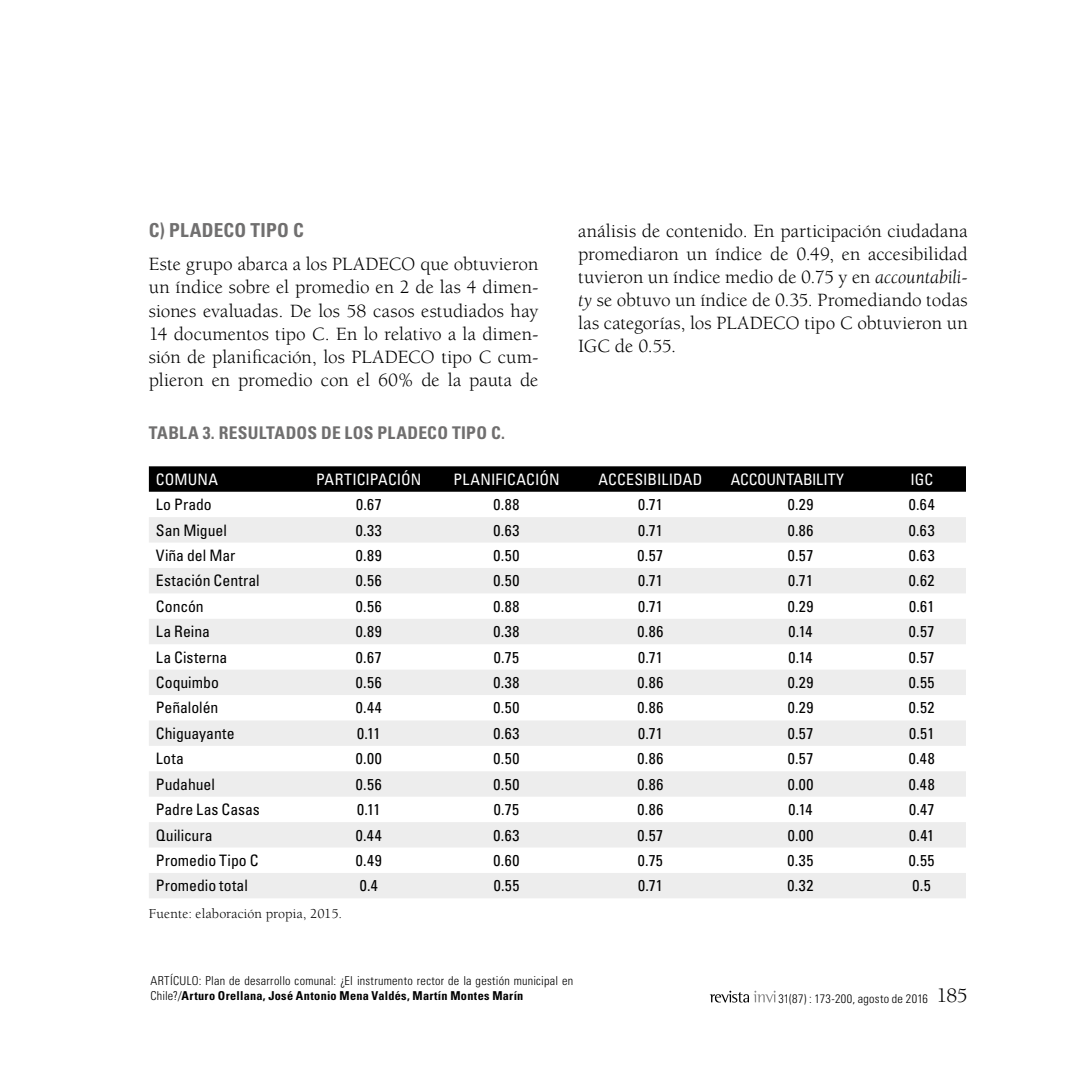
<style>
.page{position:relative;width:1067px;height:1067px;background:#fff}
.page>*{position:absolute;margin:0;border:0;box-sizing:border-box;transform-origin:0 0}
.t1{font:19.25px/23.1px "Berkeley Std";letter-spacing:-.005em;color:#000;text-align:justify}
.t2{font:700 condensed 19.25px "Univers LT Std";letter-spacing:.015em;color:#706f6f}
.t3{font:700 condensed 17.5px "Univers LT Std";letter-spacing:.02em;color:#706f6f}
.t4{font:condensed 15.75px "Univers LT Std";letter-spacing:.005em;color:#000}
.t5{font:condensed 15.75px "Univers LT Std";letter-spacing:.005em;color:#fff}
.t6{font:14px "Berkeley Std";letter-spacing:.01em;color:#000}
.t7{font:300 condensed 12.25px/14.7px "Univers LT Std";letter-spacing:.02em;color:#000}
.s1{font-style:italic}
.s2{font-style:inherit}
.s3{font-weight:700}
.s4{font-family:"Berkeley Std";font-weight:400;font-stretch:normal;font-size:21px}
</style>
<div class="page">
<svg style="left:709px;top:990px;width:66px;height:12px"></svg>
<svg style="left:149px;top:466px;width:817px;height:26px;background:#050505"></svg>
<svg style="left:149px;top:517px;width:817px;height:381px;fill:#ededed"></svg>
<p class="t2" style="left:149px;top:219px;width:156px">c) PLADECO Tipo C</p>
<p class="t1" style="left:149px;top:253px;width:391px">Este grupo abarca a los PLADECO que obtuvieron un índice sobre el promedio en 2 de las 4 dimen&shy;siones evaluadas. De los 58 casos estudiados hay 14 documentos tipo C. En lo relativo a la dimen&shy;sión de planificación, los PLADECO tipo C cum&shy;plieron en promedio con el 60% de la pauta de</p>
<p class="t1" style="left:578px;top:220px;width:391px">análisis de contenido. En participación ciudadana promediaron un índice de 0.49, en accesibilidad tuvieron un índice medio de 0.75 y en <span class="s1">accountabili&shy;ty</span> se obtuvo un índice de 0.35. Promediando todas las categorías, los PLADECO tipo C obtuvieron un IGC de 0.55.</p>
<p class="t3" style="left:149px;top:422px;width:20px">Tabla</p>
<p class="t3" style="left:203px;top:422px;width:37px">3. Resultados</p>
<p class="t3" style="left:321px;top:422px;width:34px">de los</p>
<p class="t3" style="left:377px;top:422px;width:129px">PLADECO Tipo C.</p>
<p class="t5" style="left:156px;top:469px;width:64px">COMUNA</p>
<p class="t5" style="left:316px;top:469px;width:107px">PARTICIPACIÓN</p>
<p class="t5" style="left:453px;top:469px;width:108px">PLANIFICACIÓN</p>
<p class="t5" style="left:598px;top:469px;width:106px">ACCESIBILIDAD</p>
<p class="t5" style="left:730px;top:469px;width:19px">Accountability</p>
<p class="t5" style="left:910px;top:469px;width:24px">IGC</p>
<p class="t4" style="left:156px;top:494px;width:57px">Lo Prado</p>
<p class="t4" style="left:356px;top:494px;width:27px">0.67</p>
<p class="t4" style="left:493px;top:494px;width:27px">0.88</p>
<p class="t4" style="left:638px;top:494px;width:26px">0.71</p>
<p class="t4" style="left:787px;top:494px;width:27px">0.29</p>
<p class="t4" style="left:908px;top:494px;width:27px">0.64</p>
<p class="t4" style="left:156px;top:520px;width:72px">San Miguel</p>
<p class="t4" style="left:356px;top:520px;width:28px">0.33</p>
<p class="t4" style="left:493px;top:520px;width:27px">0.63</p>
<p class="t4" style="left:638px;top:520px;width:26px">0.71</p>
<p class="t4" style="left:787px;top:520px;width:27px">0.86</p>
<p class="t4" style="left:908px;top:520px;width:27px">0.63</p>
<p class="t4" style="left:156px;top:545px;width:81px">Viña del Mar</p>
<p class="t4" style="left:356px;top:545px;width:27px">0.89</p>
<p class="t4" style="left:493px;top:545px;width:27px">0.50</p>
<p class="t4" style="left:637px;top:545px;width:27px">0.57</p>
<p class="t4" style="left:787px;top:545px;width:27px">0.57</p>
<p class="t4" style="left:908px;top:545px;width:27px">0.63</p>
<p class="t4" style="left:156px;top:571px;width:105px">Estación Central</p>
<p class="t4" style="left:356px;top:571px;width:27px">0.56</p>
<p class="t4" style="left:493px;top:571px;width:27px">0.50</p>
<p class="t4" style="left:638px;top:571px;width:26px">0.71</p>
<p class="t4" style="left:788px;top:571px;width:26px">0.71</p>
<p class="t4" style="left:909px;top:571px;width:27px">0.62</p>
<p class="t4" style="left:156px;top:596px;width:49px">Concón</p>
<p class="t4" style="left:356px;top:596px;width:27px">0.56</p>
<p class="t4" style="left:493px;top:596px;width:27px">0.88</p>
<p class="t4" style="left:638px;top:596px;width:26px">0.71</p>
<p class="t4" style="left:787px;top:596px;width:27px">0.29</p>
<p class="t4" style="left:909px;top:596px;width:27px">0.61</p>
<p class="t4" style="left:156px;top:621px;width:56px">La Reina</p>
<p class="t4" style="left:356px;top:621px;width:27px">0.89</p>
<p class="t4" style="left:493px;top:621px;width:27px">0.38</p>
<p class="t4" style="left:637px;top:621px;width:27px">0.86</p>
<p class="t4" style="left:788px;top:621px;width:25px">0.14</p>
<p class="t4" style="left:909px;top:621px;width:27px">0.57</p>
<p class="t4" style="left:156px;top:647px;width:73px">La Cisterna</p>
<p class="t4" style="left:356px;top:647px;width:27px">0.67</p>
<p class="t4" style="left:494px;top:647px;width:27px">0.75</p>
<p class="t4" style="left:638px;top:647px;width:26px">0.71</p>
<p class="t4" style="left:788px;top:647px;width:25px">0.14</p>
<p class="t4" style="left:909px;top:647px;width:27px">0.57</p>
<p class="t4" style="left:156px;top:672px;width:64px">Coquimbo</p>
<p class="t4" style="left:356px;top:672px;width:27px">0.56</p>
<p class="t4" style="left:493px;top:672px;width:27px">0.38</p>
<p class="t4" style="left:637px;top:672px;width:27px">0.86</p>
<p class="t4" style="left:787px;top:672px;width:27px">0.29</p>
<p class="t4" style="left:909px;top:672px;width:27px">0.55</p>
<p class="t4" style="left:156px;top:698px;width:64px">Peñalolén</p>
<p class="t4" style="left:356px;top:698px;width:28px">0.44</p>
<p class="t4" style="left:493px;top:698px;width:27px">0.50</p>
<p class="t4" style="left:637px;top:698px;width:27px">0.86</p>
<p class="t4" style="left:787px;top:698px;width:27px">0.29</p>
<p class="t4" style="left:909px;top:698px;width:27px">0.52</p>
<p class="t4" style="left:156px;top:723px;width:80px">Chiguayante</p>
<p class="t4" style="left:357px;top:723px;width:25px">0.11</p>
<p class="t4" style="left:493px;top:723px;width:27px">0.63</p>
<p class="t4" style="left:638px;top:723px;width:26px">0.71</p>
<p class="t4" style="left:787px;top:723px;width:27px">0.57</p>
<p class="t4" style="left:909px;top:723px;width:27px">0.51</p>
<p class="t4" style="left:156px;top:748px;width:30px">Lota</p>
<p class="t4" style="left:356px;top:748px;width:27px">0.00</p>
<p class="t4" style="left:493px;top:748px;width:27px">0.50</p>
<p class="t4" style="left:637px;top:748px;width:27px">0.86</p>
<p class="t4" style="left:787px;top:748px;width:27px">0.57</p>
<p class="t4" style="left:908px;top:748px;width:27px">0.48</p>
<p class="t4" style="left:156px;top:774px;width:61px">Pudahuel</p>
<p class="t4" style="left:356px;top:774px;width:27px">0.56</p>
<p class="t4" style="left:493px;top:774px;width:27px">0.50</p>
<p class="t4" style="left:637px;top:774px;width:27px">0.86</p>
<p class="t4" style="left:787px;top:774px;width:27px">0.00</p>
<p class="t4" style="left:908px;top:774px;width:27px">0.48</p>
<p class="t4" style="left:156px;top:799px;width:105px">Padre las Casas</p>
<p class="t4" style="left:357px;top:799px;width:25px">0.11</p>
<p class="t4" style="left:494px;top:799px;width:27px">0.75</p>
<p class="t4" style="left:637px;top:799px;width:27px">0.86</p>
<p class="t4" style="left:788px;top:799px;width:25px">0.14</p>
<p class="t4" style="left:909px;top:799px;width:27px">0.47</p>
<p class="t4" style="left:156px;top:825px;width:58px">Quilicura</p>
<p class="t4" style="left:356px;top:825px;width:28px">0.44</p>
<p class="t4" style="left:493px;top:825px;width:27px">0.63</p>
<p class="t4" style="left:637px;top:825px;width:27px">0.57</p>
<p class="t4" style="left:787px;top:825px;width:27px">0.00</p>
<p class="t4" style="left:909px;top:825px;width:26px">0.41</p>
<p class="t4" style="left:156px;top:850px;width:104px">Promedio Tipo C</p>
<p class="t4" style="left:356px;top:850px;width:27px">0.49</p>
<p class="t4" style="left:493px;top:850px;width:27px">0.60</p>
<p class="t4" style="left:638px;top:850px;width:27px">0.75</p>
<p class="t4" style="left:787px;top:850px;width:27px">0.35</p>
<p class="t4" style="left:908px;top:850px;width:27px">0.55</p>
<p class="t4" style="left:156px;top:875px;width:94px">Promedio total</p>
<p class="t4" style="left:360px;top:875px;width:20px">0.4</p>
<p class="t4" style="left:493px;top:875px;width:27px">0.55</p>
<p class="t4" style="left:638px;top:875px;width:26px">0.71</p>
<p class="t4" style="left:787px;top:875px;width:27px">0.32</p>
<p class="t4" style="left:912px;top:875px;width:20px">0.5</p>
<p class="t6" style="left:149px;top:906px;width:195px">Fuente: elaboración propia, 2015.</p>
<p class="t7" style="left:150px;top:973px;width:424px"><span class="s2">ARTÍCULO:</span> Plan de desarrollo comunal: ¿El instrumento rector de la gestión municipal en<br>Chile?/<span class="s3">Arturo Orellana, José Antonio Mena Valdés, Martín Montes Marín</span></p>
<p class="t7" style="left:778px;top:990px;width:191px">31(87) : 173-200, agosto de 2016 <span class="s4">185</span></p>
</div>
